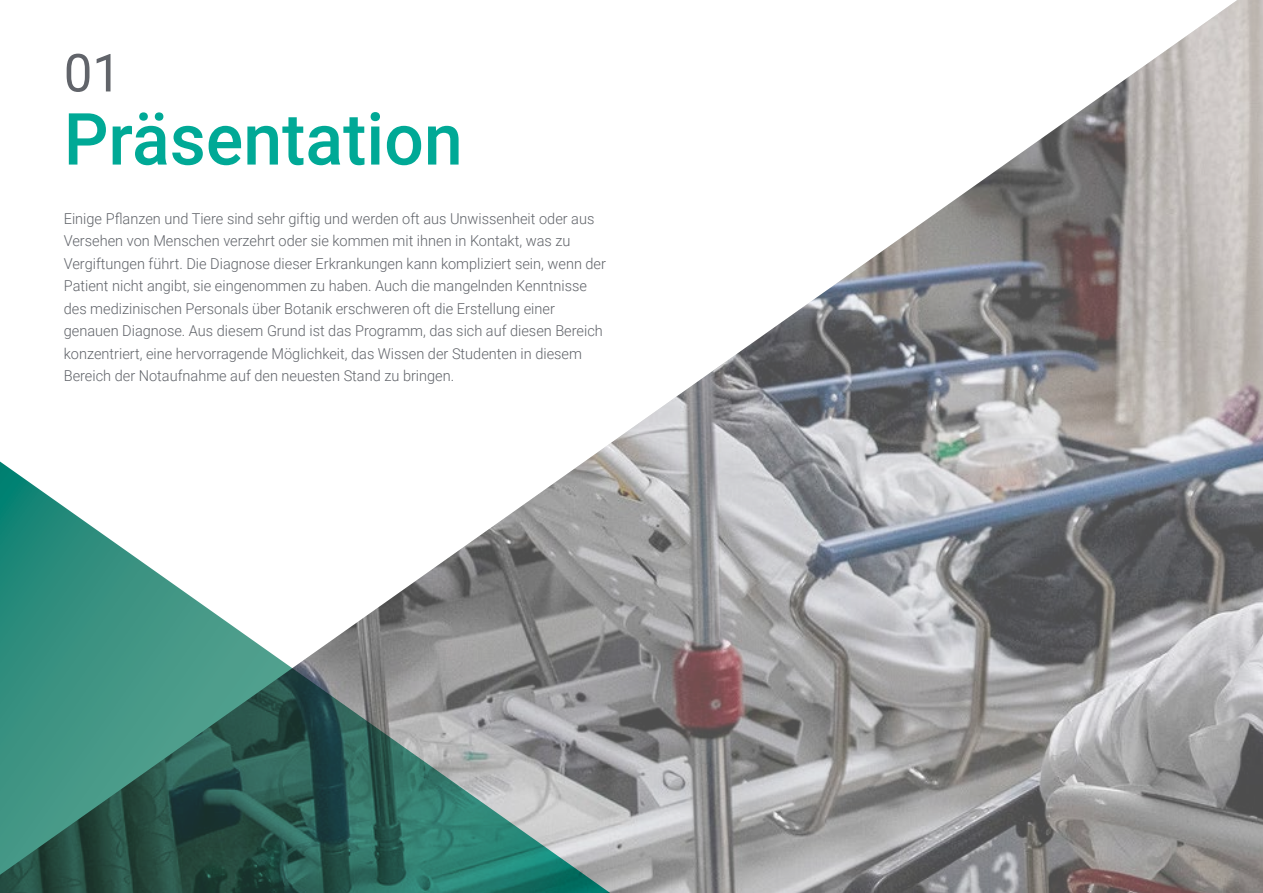
<style>
.page{position:relative;width:1263px;height:893px;background:#fff}
.page>*{position:absolute;margin:0;border:0;box-sizing:border-box;transform-origin:0 0}
.t1{font:500 72px "Roboto";color:#00a996}
.t2{font:52.5px "Roboto";color:#61646a}
.t3{font:300 15px/22.5px "Roboto";color:#61646a}
</style>
<div class="page">
<img style="left:607px;top:0;width:656px;height:893px">
<svg style="left:0;top:446px;width:640px;height:447px"></svg>
<h2 class="t2" style="left:64px;top:36px;width:59px">01</h2>
<h1 class="t1" style="left:64px;top:89px;width:400px">Präsentation</h1>
<p class="t3" style="left:64px;top:207px;width:544px">Einige Pflanzen und Tiere sind sehr giftig und werden oft aus Unwissenheit oder aus Versehen von Menschen verzehrt oder sie kommen mit ihnen in Kontakt, was zu Vergiftungen führt. Die Diagnose dieser Erkrankungen kann kompliziert sein, wenn der Patient nicht angibt, sie eingenommen zu haben. Auch die mangelnden Kenntnisse des medizinischen Personals über Botanik erschweren oft die Erstellung einer genauen Diagnose. Aus diesem Grund ist das Programm, das sich auf diesen Bereich konzentriert, eine hervorragende Möglichkeit, das Wissen der Studenten in diesem Bereich der Notaufnahme auf den neuesten Stand zu bringen.</p>
</div>
